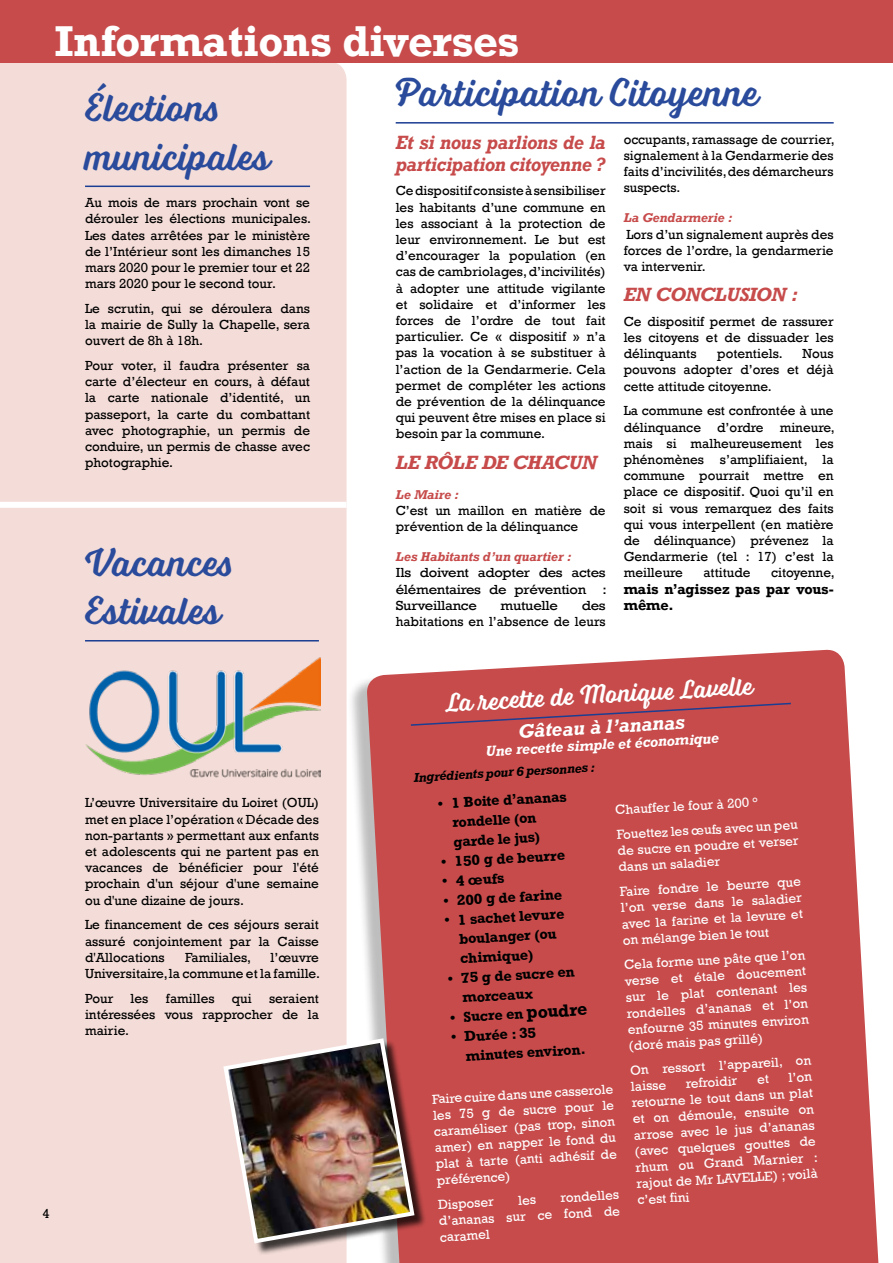
<style>
.page{position:relative;width:893px;height:1263px;background:#fff}
.page>*{position:absolute;margin:0;border:0;box-sizing:border-box;transform-origin:0 0}
.t1{font:40.5px/48.6px "Voltage";color:#2a4b9b}
.t2{font:700 40.5px "Rockwell";letter-spacing:-.005em;color:#fff}
.t3{font:27px "Voltage";color:#fff}
.t4{font:italic 700 18px/21.6px "Rockwell";letter-spacing:-.02em;color:#c74b4b;scale:.95 1}
.t5{font:italic 700 18px "Rockwell";color:#fff}
.t6{font:italic 700 18px "Rockwell";color:#c74b4b}
.t7{font:italic 700 18px "Rockwell";letter-spacing:-.02em;color:#c74b4b}
.t8{font:13.5px/16.2px "Rockwell";color:#000;text-align:justify}
.t9{font:13.5px/16.2px "Rockwell";color:#fff;text-align:justify}
.t10{font:700 13.5px/19.5px "Rockwell";color:#000}
.t11{font:13.5px/16.2px "Rockwell";color:#000;text-align:justify;scale:1.1 1}
.t12{font:italic 700 13.5px "Rockwell";color:#fff}
.t13{font:13.5px "Rockwell";letter-spacing:-.02em;color:#000;scale:1.1 1}
.t14{font:italic 700 12px "Rockwell";color:#c74b4b}
.t15{font:italic 700 12px "Rockwell";color:#000}
.s1{font-size:16.5px}
</style>
<div class="page">
<div style="left:366px;top:649px;width:513px;height:614px;background:#c74b4b"></div>
<div style="left:0;top:62px;width:347px;height:1201px;background:#f4ddd8"></div>
<div style="left:0;top:0;width:893px;height:62px;background:#c74b4b"></div>
<hr style="left:85px;top:186px;width:225px;height:1px;background:#1b3e92">
<hr style="left:396px;top:122px;width:438px;height:2px;background:#1b3e92">
<hr style="left:85px;top:640px;width:234px;height:1px;background:#1b3e92">
<img style="left:85px;top:653px;width:236px;height:127px">
<div style="left:0;top:502px;width:347px;height:6px;background:#fff"></div>
<svg style="left:409px;top:702px;width:383px;height:25px;background:#bc4a4f"></svg>
<div style="left:225px;top:1040px;width:202px;height:216px;background:#000;opacity:.75"></div>
<img style="left:221px;top:792px;width:224px;height:454px">
<svg style="left:518px;top:1195px;width:18px;height:10px"></svg>
<svg style="left:757px;top:1075px;width:12px;height:9px"></svg>
<h1 class="t2" style="left:55px;top:15px;width:465px">Informations diverses</h1>
<h1 class="t1" style="left:85px;top:83px;width:185px">Élections municipales</h1>
<p class="t8" style="left:85px;top:195px;width:228px">Au mois de mars prochain vont se dérouler les élections municipales.<br>Les dates arrêtées par le ministère de l’Intérieur sont les dimanches 15 mars 2020 pour le premier tour et 22 mars 2020 pour le second tour.</p>
<p class="t8" style="left:85px;top:300px;width:227px">Le scrutin, qui se déroulera dans la mairie de Sully la Chapelle, sera ouvert de 8h à 18h.</p>
<p class="t8" style="left:85px;top:358px;width:227px">Pour voter, il faudra présenter sa carte d’électeur en cours, à défaut la carte nationale d’identité, un passeport, la carte du combattant avec photographie, un permis de conduire, un permis de chasse avec photographie.</p>
<h1 class="t1" style="left:396px;top:68px;width:365px">Participation Citoyenne</h1>
<h3 class="t4" style="left:396px;top:131px;width:223px">Et si nous parlions de la participation citoyenne ?</h3>
<p class="t8" style="left:396px;top:183px;width:211px">Ce dispositif consiste à sensibiliser les habitants d’une commune en les associant à la protection de leur environnement. Le but est d’encourager la population (en cas de cambriolages, d’incivilités) à adopter une attitude vigilante et solidaire et d’informer les forces de l’ordre de tout fait particulier. Ce « dispositif » n’a pas la vocation à se substituer à l’action de la Gendarmerie. Cela permet de compléter les actions de prévention de la délinquance qui peuvent être mises en place si besoin par la commune.</p>
<h3 class="t6" style="left:396px;top:450px;width:203px">LE RÔLE DE CHACUN</h3>
<p class="t14" style="left:396px;top:486px;width:65px">Le Maire :</p>
<p class="t8" style="left:396px;top:502px;width:211px">C’est un maillon en matière de prévention de la délinquance</p>
<p class="t14" style="left:396px;top:549px;width:177px">Les Habitants d’un quartier :</p>
<p class="t11" style="left:396px;top:565px;width:193px">Ils doivent adopter des actes élémentaires de prévention :<br>Surveillance</p>
<p class="t8" style="left:624px;top:131px;width:213px">occupants, ramassage de courrier, signalement à la Gendarmerie des faits d’incivilités, des démarcheurs suspects.</p>
<p class="t14" style="left:624px;top:210px;width:110px">La Gendarmerie :</p>
<p class="t8" style="left:624px;top:226px;width:211px">Lors d’un signalement auprès des forces de l’ordre, la gendarmerie va intervenir.</p>
<h3 class="t7" style="left:624px;top:283px;width:176px">EN CONCLUSION :</h3>
<p class="t8" style="left:624px;top:313px;width:211px">Ce dispositif permet de rassurer les citoyens et de dissuader les délinquants</p>
<p class="t8" style="left:717px;top:346px;width:67px">potentiels.</p>
<p class="t8" style="left:624px;top:346px;width:211px;text-indent:179px">Nous pouvons adopter d’ores et déjà cette attitude citoyenne.</p>
<p class="t8" style="left:624px;top:403px;width:213px">La commune est confrontée à une délinquance d’ordre mineure, mais si malheureusement les phénomènes s’amplifiaient, la commune pourrait mettre en place ce dispositif. Quoi qu’il en soit si vous remarquez des faits qui vous interpellent (en matière de délinquance) prévenez la Gendarmerie (tel : 17) c’est la meilleure</p>
<h1 class="t1" style="left:85px;top:537px;width:150px">Vacances<br>Estivales</h1>
<p class="t8" style="left:703px;top:565px;width:49px">attitude</p>
<p class="t8" style="left:771px;top:565px;width:65px">citoyenne,</p>
<p class="t10" style="left:624px;top:580px;width:211px;line-height:16.2px">mais n’agissez pas par vous&shy;même.</p>
<p class="t11" style="left:396px;top:597px;width:192px;text-align:right">des<br>habitations en l’absence de leurs</p>
<p class="t13" style="left:500px;top:597px;width:54px">mutuelle</p>
<p class="t8" style="left:85px;top:795px;width:235px">L’œuvre Universitaire du Loiret (OUL) met en place l’opération « Décade des non-partants » permettant aux enfants et adolescents qui ne partent pas en vacances de bénéficier pour l'été prochain d'un séjour d'une semaine ou d'une dizaine de jours.</p>
<p class="t8" style="left:85px;top:917px;width:235px">Le financement de ces séjours serait assuré conjointement par la Caisse d'Allocations</p>
<p class="t8" style="left:185px;top:949px;width:68px">Familiales,</p>
<p class="t8" style="left:85px;top:949px;width:236px;text-align:right">l’œuvre<br>Universitaire, la commune et la famille.</p>
<p class="t8" style="left:85px;top:990px;width:30px">Pour</p>
<p class="t8" style="left:131px;top:990px;width:19px">les</p>
<p class="t8" style="left:166px;top:990px;width:50px">familles</p>
<p class="t8" style="left:232px;top:990px;width:21px">qui</p>
<p class="t8" style="left:85px;top:990px;width:235px;text-indent:184px">seraient intéressées vous rapprocher de la mairie.</p>
<p class="t8" style="left:43px;top:1206px;width:9px">4</p>
<h2 class="t3" style="left:445px;top:686px;width:309px;rotate:-3deg">La recett e de Monique Lavell e</h2>
<h3 class="t5" style="left:518px;top:719px;width:168px;rotate:-3deg">Gâteau à l’ananas</h3>
<p class="t12" style="left:486px;top:742px;width:235px;rotate:-3deg">Une recette simple et économique</p>
<p class="t15" style="left:413px;top:769px;width:183px;rotate:-3deg">Ingrédients pour 6 personnes :</p>
<p class="t10" style="left:451px;top:793px;width:117px;text-indent:-14px;rotate:-3deg">• 1 Boite d’ananas rondelle (on garde le jus)</p>
<p class="t10" style="left:441px;top:852px;width:125px;rotate:-3deg">• 150 g de beurre</p>
<p class="t10" style="left:442px;top:871px;width:63px;rotate:-3deg">• 4 œufs</p>
<p class="t10" style="left:443px;top:891px;width:120px;rotate:-3deg">• 200 g de farine</p>
<p class="t10" style="left:458px;top:909px;width:108px;text-indent:-14px;rotate:-3deg">• 1 sachet levure boulanger (ou chimique)</p>
<p class="t10" style="left:461px;top:968px;width:115px;text-indent:-14px;rotate:-3deg">• 75 g de sucre en morceaux</p>
<p class="t10" style="left:450px;top:1008px;width:139px;rotate:-3deg">• Sucre en <span class="s1">poudre</span></p>
<p class="t10" style="left:464px;top:1026px;width:122px;text-indent:-14px;rotate:-3deg">• Durée : 35 minutes environ.</p>
<p class="t9" style="left:432px;top:1091px;width:183px;rotate:-3deg">Faire cuire dans une casserole les 75 g de sucre pour le caraméliser (pas trop, sinon amer) en napper le fond du plat à tarte (anti adhésif de préférence)</p>
<p class="t9" style="left:438px;top:1197px;width:57px;rotate:-3deg">Disposer</p>
<p class="t9" style="left:615px;top:797px;width:183px;line-height:24.6px;rotate:-3deg">Chauffer le four à 200 °<br>Fouettez les œufs avec un peu</p>
<p class="t9" style="left:617px;top:842px;width:183px;rotate:-3deg">de sucre en poudre et verser dans un saladier</p>
<p class="t9" style="left:620px;top:883px;width:183px;rotate:-3deg">Faire fondre le beurre que l’on verse dans le saladier avec la farine et la levure et on mélange bien le tout</p>
<p class="t9" style="left:624px;top:956px;width:183px;rotate:-3deg">Cela forme une pâte que l’on verse et étale doucement sur le plat contenant les rondelles d’ananas et l’on enfourne 35 minutes environ (doré mais pas grillé)</p>
<p class="t9" style="left:630px;top:1062px;width:183px;rotate:-3deg">On ressort l’appareil, on laisse</p>
<p class="t9" style="left:631px;top:1078px;width:184px;text-indent:158px;rotate:-3deg">l’on retourne le tout dans un plat et on démoule, ensuite on arrose avec le jus d’ananas (avec quelques gouttes de rhum ou Grand Marnier : rajout de Mr LAVELLE) ; voilà c’est fini</p>
<p class="t9" style="left:686px;top:1075px;width:53px;rotate:-3deg">refroidir</p>
<p class="t9" style="left:438px;top:1196px;width:183px;text-indent:123px;rotate:-3deg">rondelles d’ananas sur ce fond de caramel</p>
</div>
